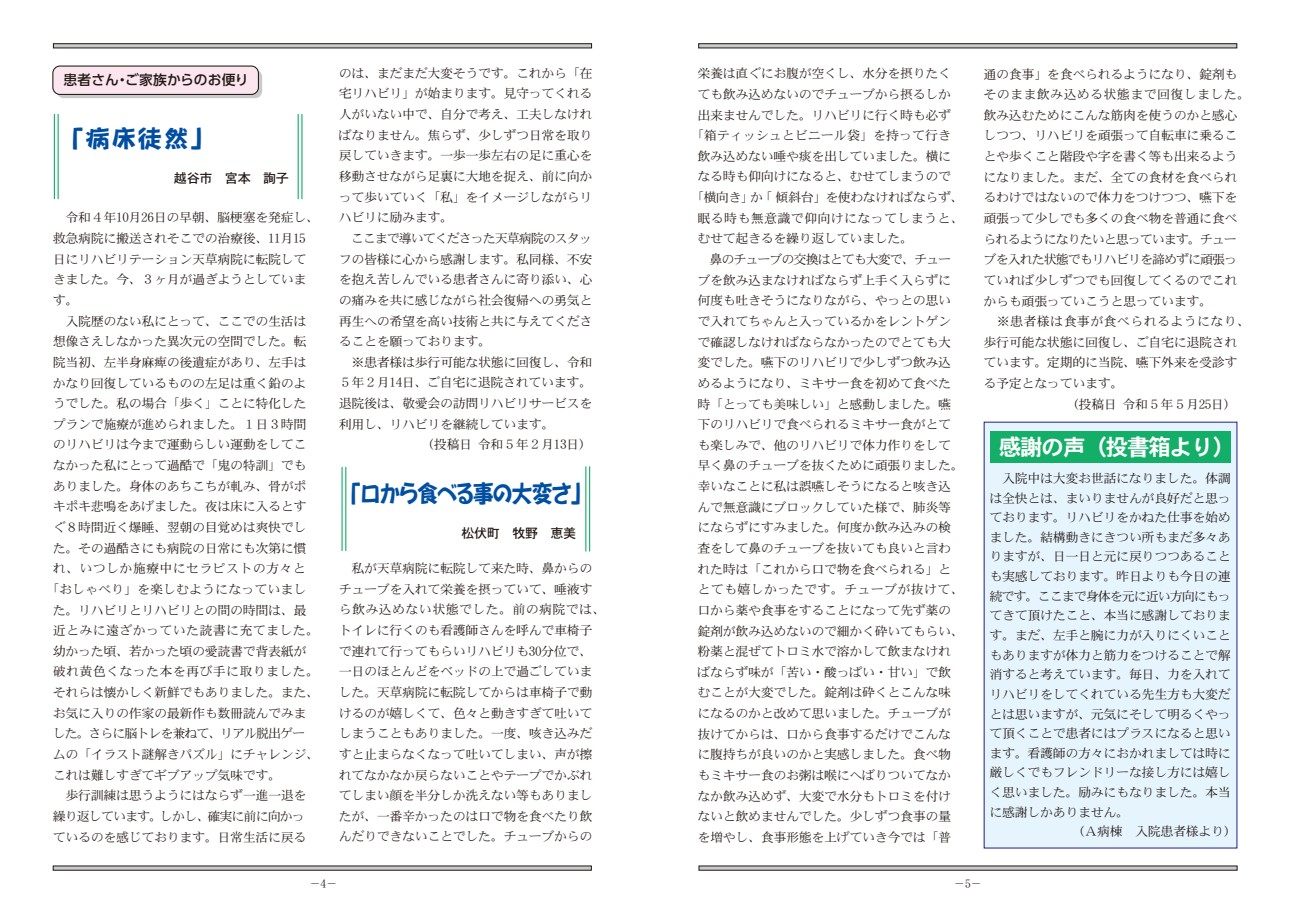
<style>
.page{position:relative;width:1290px;height:911px;background:#fff}
.page>*{position:absolute;margin:0;border:0;box-sizing:border-box;transform-origin:0 0}
.t1{font:25px "Yuyu Gothictai EGP4 Extra SJIS";letter-spacing:-.075em;color:#004fa3;scale:.87 1}
.t2{font:25px "Yuyu Gothictai EG4 Extra SJIS";color:#004ea2}
.t3{font:22.5px "DFHS Gothic W7 WIN RKSJ H";letter-spacing:-.05em;color:#fff}
.t4{font:500 13.75px "MJUD Shin Go Pr 6 N";letter-spacing:.015em;color:#221815}
.t5{font:13.12px "DFHS Gothic W5 WIN RKSJ H";letter-spacing:-.03em;color:#221815}
.t6{font:13.12px "DHHS Gothic W5 WINP RKSJ H";letter-spacing:-.03em;color:#221815}
.t7{font:12.62px/20.6px "DFHS Mincho W3 WIN RKSJ H";letter-spacing:-.03em;color:#221815}
.t8{font:11.25px "DFHS Mincho W3 WIN RKSJ H";color:#221815}
</style>
<div class="page">
<svg style="left:53px;top:43px;width:539px;height:5px;background:#969392"></svg>
<svg style="left:53px;top:865px;width:538px;height:5px;background:#a2a0a0"></svg>
<svg style="left:699px;top:865px;width:538px;height:5px;background:#a2a0a0"></svg>
<svg style="left:698px;top:43px;width:539px;height:5px;background:#969392"></svg>
<div style="left:57px;top:70px;width:205px;height:28px;background:#c9caca;border-radius:7px"></div>
<div style="left:53px;top:66px;width:205px;height:28px;background:#fbe6ef;border-radius:7px"></div>
<div style="left:52px;top:66px;width:207px;height:29px;border:1px solid #221815;border-radius:7px"></div>
<hr style="left:54px;top:114px;width:1px;height:85px;background:#13ae67">
<hr style="left:58px;top:114px;width:1px;height:85px;background:#13ae67">
<hr style="left:298px;top:114px;width:1px;height:85px;background:#13ae67">
<hr style="left:301px;top:114px;width:1px;height:85px;background:#13ae67">
<hr style="left:341px;top:467px;width:2px;height:84px;background:#13ae67">
<hr style="left:345px;top:467px;width:1px;height:84px;background:#13ae67">
<hr style="left:585px;top:466px;width:1px;height:85px;background:#13ae67">
<hr style="left:589px;top:466px;width:1px;height:85px;background:#13ae67">
<div style="left:984px;top:422px;width:253px;height:426px;background:#e6f5fd"></div>
<div style="left:990px;top:431px;width:241px;height:32px;background:#13ae67"></div>
<p class="t4" style="left:64px;top:69px;width:186px">患者さん・ご家族からのお便り</p>
<h1 class="t2" style="left:59px;top:126px;width:158px">「病床徒然」</h1>
<p class="t5" style="left:161px;top:171px;width:129px">　越谷市　宮本　詢子</p>
<p class="t7" style="left:53px;top:208px;width:268px;text-indent:13px">令和４年10月26日の早朝、脳梗塞を発症し、救急病院に搬送されそこでの治療後、11月15日にリハビリテーション天草病院に転院してきました。今、３ヶ月が過ぎようとしています。<br>　入院歴のない私にとって、ここでの生活は想像さえしなかった異次元の空間でした。転院当初、左半身麻痺の後遺症があり、左手はかなり回復しているものの左足は重く鉛のようでした。私の場合「歩く」ことに特化したプランで施療が進められました。１日３時間のリハビリは今まで運動らしい運動をしてこなかった私にとって過酷で「鬼の特訓」でもありました。身体のあちこちが軋み、骨がポキポキ悲鳴をあげました。夜は床に入るとすぐ８時間近く爆睡、翌朝の目覚めは爽快でした。その過酷さにも病院の日常にも次第に慣れ、いつしか施療中にセラピストの方々と<br>｢おしゃべり」を楽しむようになっていました。リハビリとリハビリとの間の時間は、最近とみに遠ざかっていた読書に充てました。幼かった頃、若かった頃の愛読書で背表紙が破れ黄色くなった本を再び手に取りました。それらは懐かしく新鮮でもありました。また、お気に入りの作家の最新作も数冊読んでみました。さらに脳トレを兼ねて、リアル脱出ゲームの「イラスト謎解きパズル」にチャレンジ、これは難しすぎてギブアップ気味です。<br>　歩行訓練は思うようにはならず一進一退を繰り返しています。しかし、確実に前に向かっているのを感じております。日常生活に戻る</p>
<p class="t7" style="left:339px;top:63px;width:255px">のは、まだまだ大変そうです。これから「在宅リハビリ」が始まります。見守ってくれる人がいない中で、自分で考え、工夫しなければなりません。焦らず、少しずつ日常を取り戻していきます。一歩一歩左右の足に重心を移動させながら足裏に大地を捉え、前に向かって歩いていく「私」をイメージしながらリハビリに励みます。<br>　ここまで導いてくださった天草病院のスタッフの皆様に心から感謝します。私同様、不安を抱え苦しんでいる患者さんに寄り添い、心の痛みを共に感じながら社会復帰への勇気と再生への希望を高い技術と共に与えてくださることを願っております。<br>　※患者様は歩行可能な状態に回復し、令和<br>５年２月14日、ご自宅に退院されています。退院後は、敬愛会の訪問リハビリサービスを利用し、リハビリを継続しています。<br>　　　　　　　(投稿日令和５年２月13日)</p>
<h1 class="t1" style="left:348px;top:481px;width:274px">「口から食べる事の大変さ」</h1>
<p class="t6" style="left:461px;top:527px;width:117px">松伏町　牧野　恵美</p>
<p class="t7" style="left:339px;top:558px;width:268px">　私が天草病院に転院して来た時、鼻からのチューブを入れて栄養を摂っていて、唾液すら飲み込めない状態でした。前の病院では、トイレに行くのも看護師さんを呼んで車椅子で連れて行ってもらいリハビリも30分位で、一日のほとんどをベッドの上で過ごしていました。天草病院に転院してからは車椅子で動けるのが嬉しくて、色々と動きすぎて吐いてしまうこともありました。一度、咳き込みだすと止まらなくなって吐いてしまい、声が擦れてなかなか戻らないことやテープでかぶれてしまい顔を半分しか洗えない等もありましたが、一番辛かったのは口で物を食べたり飲んだりできないことでした。チューブからの</p>
<p class="t7" style="left:697px;top:64px;width:268px">栄養は直ぐにお腹が空くし、水分を摂りたくても飲み込めないのでチューブから摂るしか出来ませんでした。リハビリに行く時も必ず<br>｢箱ティッシュとビニール袋」を持って行き飲み込めない唾や痰を出していました。横になる時も仰向けになると、むせてしまうので<br>｢横向き｣か｢傾斜台」を使わなければならず、眠る時も無意識で仰向けになってしまうと、むせて起きるを繰り返していました。<br>　鼻のチューブの交換はとても大変で、チューブを飲み込まなければならず上手く入らずに何度も吐きそうになりながら、やっとの思いで入れてちゃんと入っているかをレントゲンで確認しなければならなかったのでとても大変でした。嚥下のリハビリで少しずつ飲み込めるようになり、ミキサー食を初めて食べた時「とっても美味しい」と感動しました。嚥下のリハビリで食べられるミキサー食がとても楽しみで、他のリハビリで体力作りをして早く鼻のチューブを抜くために頑張りました。幸いなことに私は誤嚥しそうになると咳き込んで無意識にブロックしていた様で、肺炎等にならずにすみました。何度か飲み込みの検査をして鼻のチューブを抜いても良いと言われた時は「これから口で物を食べられる」ととても嬉しかったです。チューブが抜けて、口から薬や食事をすることになって先ず薬の錠剤が飲み込めないので細かく砕いてもらい、粉薬と混ぜてトロミ水で溶かして飲まなければならず味が「苦い・酸っぱい・甘い」で飲むことが大変でした。錠剤は砕くとこんな味になるのかと改めて思いました。チューブが抜けてからは、口から食事するだけでこんなに腹持ちが良いのかと実感しました。食べ物もミキサー食のお粥は喉にへばりついてなかなか飲み込めず、大変で水分もトロミを付けないと飲めませんでした。少しずつ食事の量を増やし、食事形態を上げていき今では「普</p>
<p class="t7" style="left:983px;top:64px;width:268px">通の食事」を食べられるようになり、錠剤もそのまま飲み込める状態まで回復しました。飲み込むためにこんな筋肉を使うのかと感心しつつ、リハビリを頑張って自転車に乗ることや歩くこと階段や字を書く等も出来るようになりました。まだ、全ての食材を食べられるわけではないので体力をつけつつ、嚥下を頑張って少しでも多くの食べ物を普通に食べられるようになりたいと思っています。チューブを入れた状態でもリハビリを諦めずに頑張っていれば少しずつでも回復してくるのでこれからも頑張っていこうと思っています。<br>　※患者様は食事が食べられるようになり、歩行可能な状態に回復し、ご自宅に退院されています。定期的に当院、嚥下外来を受診する予定となっています。<br>　　　　 　　(投稿日 令和５年５月25日)</p>
<h2 class="t3" style="left:999px;top:436px;width:238px">感謝の声（投書箱より）</h2>
<p class="t7" style="left:989px;top:469px;width:243px;line-height:19.6px;text-indent:13px">入院中は大変お世話になりました。体調は全快とは、まいりませんが良好だと思っております。リハビリをかねた仕事を始めました。結構動きにきつい所もまだ多々ありますが、日一日と元に戻りつつあることも実感しております。昨日よりも今日の連続です。ここまで身体を元に近い方向にもってきて頂けたこと、本当に感謝しております。まだ、左手と腕に力が入りにくいこともありますが体力と筋力をつけることで解消すると考えています。毎日、力を入れてリハビリをしてくれている先生方も大変だとは思いますが、元気にそして明るくやって頂くことで患者にはプラスになると思います。看護師の方々におかれましては時に厳しくでもフレンドリーな接し方には嬉しく思いました。励みにもなりました。本当に感謝しかありません。<br>　　　　 　 （Ａ病棟　入院患者様より)</p>
<p class="t8" style="left:309px;top:877px;width:30px">－4－</p>
<p class="t8" style="left:954px;top:877px;width:30px">－5－</p>
</div>
